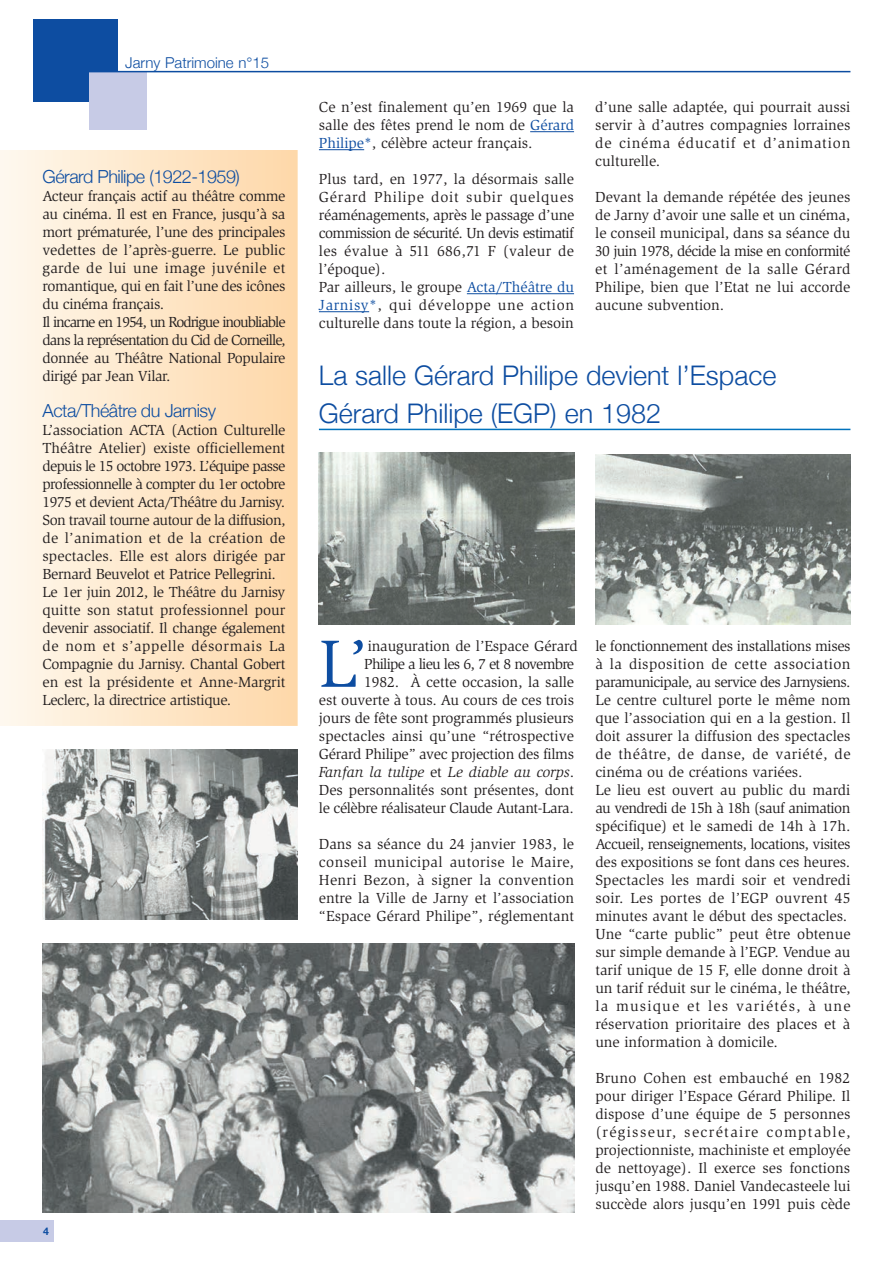
<style>
.page{position:relative;width:893px;height:1263px;background:#fff}
.page>*{position:absolute;margin:0;border:0;box-sizing:border-box;transform-origin:0 0}
.t1{font:68.7px "Slimbach";color:#0d4da1}
.t2{font:300 27px/38.2px "Helvetica Neue";color:#0d4da1}
.t3{font:300 18px "Helvetica Neue";letter-spacing:-.03em;color:#0d4da1}
.t4{font:15px/18px "Slimbach";letter-spacing:-.005em;color:#231f20;text-align:justify}
.t5{font:15px/18px "Slimbach";letter-spacing:-.025em;color:#231f20}
.t6{font:300 15px "Helvetica Neue";color:#0d4da1}
.t7{font:700 10.5px "Helvetica Neue";color:#0d4da1}
.s1{color:#0d4da1}
.s2{font-style:italic}
</style>
<div class="page">
<div style="left:33px;top:19px;width:84px;height:82px;background:#0d4da1"></div>
<div style="left:89px;top:73px;width:58px;height:57px;background:#c7cbe6"></div>
<div style="left:0;top:1220px;width:54px;height:22px;background:#c7cbe6"></div>
<hr style="left:88px;top:71px;width:762px;height:1px;background:#0d4da1">
<hr style="left:530px;top:131px;width:44px;height:1px;background:#0d4da1">
<hr style="left:319px;top:149px;width:45px;height:1px;background:#0d4da1">
<hr style="left:467px;top:293px;width:107px;height:1px;background:#0d4da1">
<hr style="left:319px;top:311px;width:50px;height:1px;background:#0d4da1">
<hr style="left:319px;top:429px;width:531px;height:1px;background:#0072bc">
<img style="left:595px;top:454px;width:255px;height:170px">
<img style="left:319px;top:453px;width:255px;height:171px">
<img style="left:43px;top:943px;width:531px;height:269px">
<img style="left:43px;top:749px;width:255px;height:171px">
<div style="left:0;top:150px;width:298px;height:576px;background:linear-gradient(to right,#fef8ee,#fed7a8)"></div>
<p class="t6" style="left:125px;top:50px;width:145px">Jarny Patrimoine n°15</p>
<p class="t3" style="left:43px;top:162px;width:199px">Gérard Philipe (1922-1959)</p>
<p class="t5" style="left:43px;top:187px;width:245px">Acteur français actif au théâtre comme au cinéma. Il est en France, jusqu’à sa mort prématurée, l’une des principales vedettes de l’après-guerre. Le public garde de lui une image juvénile et romantique, qui en fait l’une des icônes du cinéma français.<br>Il incarne en 1954, un Rodrigue inoubliable dans la représentation du Cid de Corneille, donnée au Théâtre National Populaire dirigé par Jean Vilar.</p>
<p class="t3" style="left:43px;top:396px;width:175px">Acta/Théâtre du Jarnisy</p>
<p class="t5" style="left:43px;top:421px;width:245px">L’association ACTA (Action Culturelle Théâtre Atelier) existe officiellement depuis le 15 octobre 1973. L’équipe passe professionnelle à compter du 1er octobre 1975 et devient Acta/Théâtre du Jarnisy.<br>Son travail tourne autour de la diffusion, de l’animation et de la création de spectacles. Elle est alors dirigée par Bernard Beuvelot et Patrice Pellegrini.<br>Le 1er juin 2012, le Théâtre du Jarnisy quitte son statut professionnel pour devenir associatif. Il change également de nom et s’appelle désormais La Compagnie du Jarnisy. Chantal Gobert en est la présidente et Anne-Margrit Leclerc, la directrice artistique.</p>
<p class="t7" style="left:43px;top:1223px;width:7px">4</p>
<p class="t4" style="left:319px;top:98px;width:257px">Ce n’est finalement qu’en 1969 que la salle des fêtes prend le nom de <span class="s1">Gérard Philipe*</span>, célèbre acteur français.</p>
<p class="t4" style="left:319px;top:170px;width:257px;text-align:left">Plus tard, en 1977, la désormais salle Gérard Philipe doit subir quelques réaménagements, après le passage d’une commission de sécurité. Un devis estimatif les évalue à 511 686,71 F (valeur de l’époque).<br>Par ailleurs, le groupe <span class="s1">Acta/Théâtre du Jarnisy*</span>, qui développe une action culturelle dans toute la région, a besoin</p>
<p class="t4" style="left:595px;top:98px;width:257px">d’une salle adaptée, qui pourrait aussi servir à d’autres compagnies lorraines de cinéma éducatif et d’animation culturelle.</p>
<p class="t4" style="left:595px;top:188px;width:257px">Devant la demande répétée des jeunes de Jarny d’avoir une salle et un cinéma, le conseil municipal, dans sa séance du 30 juin 1978, décide la mise en conformité et l’aménagement de la salle Gérard Philipe, bien que l’Etat ne lui accorde aucune subvention.</p>
<h2 class="t2" style="left:319px;top:354px;width:459px">La salle Gérard Philipe devient l’Espace<br>Gérard Philipe (EGP) en 1982</h2>
<p class="t4" style="left:319px;top:637px;width:260px;text-align:right">inauguration de l’Espace Gérard<br>Philipe a lieu les 6, 7 et 8 novembre<br>1982. À cette occasion, la salle<br>est ouverte à tous. Au cours de ces trois jours de fête sont programmés plusieurs spectacles ainsi qu’une “rétrospective Gérard Philipe” avec projection des films <span class="s2">Fanfan la tulipe</span> et <span class="s2">Le diable au corps</span>.<br>Des personnalités sont présentes, dont le célèbre réalisateur Claude Autant-Lara.</p>
<p class="t4" style="left:319px;top:835px;width:257px">Dans sa séance du 24 janvier 1983, le conseil municipal autorise le Maire, Henri Bezon, à signer la convention entre la Ville de Jarny et l’association “Espace Gérard Philipe”, réglementant</p>
<h1 class="t1" style="left:319px;top:624px;width:51px">L’</h1>
<p class="t4" style="left:595px;top:637px;width:257px;text-align:left">le fonctionnement des installations mises à la disposition de cette association paramunicipale, au service des Jarnysiens.<br>Le centre culturel porte le même nom que l’association qui en a la gestion. Il doit assurer la diffusion des spectacles de théâtre, de danse, de variété, de cinéma ou de créations variées.<br>Le lieu est ouvert au public du mardi au vendredi de 15h à 18h (sauf animation spécifique) et le samedi de 14h à 17h.<br>Accueil, renseignements, locations, visites des expositions se font dans ces heures.<br>Spectacles les mardi soir et vendredi soir. Les portes de l’EGP ouvrent 45 minutes avant le début des spectacles.<br>Une “carte public” peut être obtenue sur simple demande à l’EGP. Vendue au tarif unique de 15 F, elle donne droit à un tarif réduit sur le cinéma, le théâtre, la musique et les variétés, à une réservation prioritaire des places et à une information à domicile.</p>
<p class="t4" style="left:595px;top:1069px;width:257px">Bruno Cohen est embauché en 1982 pour diriger l’Espace Gérard Philipe. Il dispose d’une équipe de 5 personnes (régisseur, secrétaire comptable, projectionniste, machiniste et employée de nettoyage). Il exerce ses fonctions jusqu’en 1988. Daniel Vandecasteele lui succède alors jusqu’en 1991 puis cède</p>
</div>
